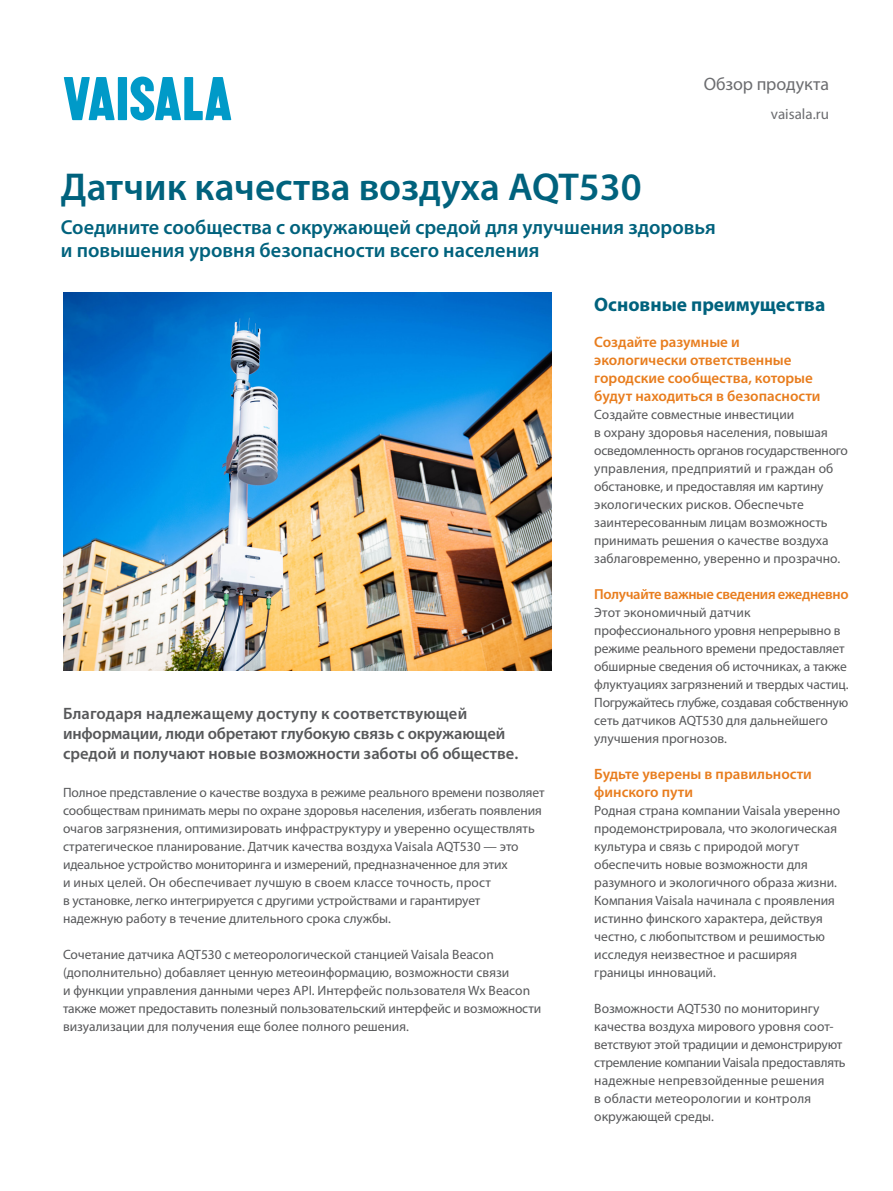
<style>
.page{position:relative;width:893px;height:1191px;background:#fff}
.page>*{position:absolute;margin:0;border:0;box-sizing:border-box;transform-origin:0 0}
.pagetitle_corpblue{font:600 39px "Myriad Pro";color:#00627d}
.pagetitle_corpblue-2{font:600 20.25px/22.5px "Myriad Pro";color:#00627d}
.headline_corpblue{font:700 19.5px "Myriad Pro";color:#00627d}
.doctype_grey{font:18px "Myriad Pro";letter-spacing:-.005em;color:#6c6d70}
.introtext_medium_gre{font:600 16.5px/19.8px "Myriad Pro";color:#57585a}
.benefits_subhead_ora{font:600 15px/18px "Myriad Pro";color:#e87d1e}
.URL_firstpage_grey{font:15px "Myriad Pro";color:#6c6d70}
.benefits_subhead_ora-2{font:600 14.55px "Myriad Pro";letter-spacing:-.02em;color:#e87d1e}
.bodytext_grey{font:13.5px/18px "Myriad Pro";color:#57585a}
</style>
<div class="page">
<img style="left:63px;top:293px;width:488px;height:378px">
<svg style="left:64px;top:77px;width:51px;height:43px"></svg>
<div style="left:118px;top:77px;width:9px;height:43px;background:#009ac8"></div>
<svg style="left:130px;top:77px;width:101px;height:43px"></svg>
<p class="doctype_grey" style="left:704px;top:73px;width:127px">Обзор продукта</p>
<p class="URL_firstpage_grey" style="left:771px;top:104px;width:60px">vaisala.ru</p>
<p class="pagetitle_corpblue" style="left:61px;top:162px;width:582px">Датчик качества воздуха AQT530</p>
<p class="pagetitle_corpblue-2" style="left:61px;top:215px;width:657px">Соедините сообщества с окружающей средой для улучшения здоровья и повышения уровня безопасности всего населения</p>
<p class="introtext_medium_gre" style="left:63px;top:703px;width:457px">Благодаря надлежащему доступу к соответствующей информации, люди обретают глубокую связь с окружающей средой и получают новые возможности заботы об обществе.</p>
<p class="bodytext_grey" style="left:63px;top:783px;width:483px">Полное представление о качестве воздуха в режиме реального времени позволяет сообществам принимать меры по охране здоровья населения, избегать появления очагов загрязнения, оптимизировать инфраструктуру и уверенно осуществлять стратегическое планирование. Датчик качества воздуха Vaisala AQT530 — это идеальное устройство мониторинга и измерений, предназначенное для этих<br>и иных целей. Он обеспечивает лучшую в своем классе точность, прост<br>в установке, легко интегрируется с другими устройствами и гарантирует<br>надежную работу в течение длительного срока службы.</p>
<p class="bodytext_grey" style="left:63px;top:945px;width:480px">Сочетание датчика AQT530 с метеорологической станцией Vaisala Beacon (дополнительно) добавляет ценную метеоинформацию, возможности связи<br>и функции управления данными через API. Интерфейс пользователя Wx Beacon также может предоставить полезный пользовательский интерфейс и возможности визуализации для получения еще более полного решения.</p>
<p class="headline_corpblue" style="left:594px;top:291px;width:233px">Основные преимущества</p>
<p class="benefits_subhead_ora" style="left:594px;top:332px;width:228px">Создайте разумные и экологически ответственные городские сообщества, которые будут находиться в безопасности</p>
<p class="bodytext_grey" style="left:594px;top:405px;width:255px">Создайте совместные инвестиции<br>в охрану здоровья населения, повышая осведомленность органов государственного управления, предприятий и граждан об обстановке, и предоставляя им картину экологических рисков. Обеспечьте заинтересованным лицам возможность принимать решения о качестве воздуха заблаговременно, уверенно и прозрачно.</p>
<p class="benefits_subhead_ora-2" style="left:594px;top:584px;width:256px">Получайте важные сведения ежедневно</p>
<p class="bodytext_grey" style="left:594px;top:603px;width:256px">Этот экономичный датчик профессионального уровня непрерывно в режиме реального времени предоставляет обширные сведения об источниках, а также флуктуациях загрязнений и твердых частиц.<br>Погружайтесь глубже, создавая собственную сеть датчиков AQT530 для дальнейшего улучшения прогнозов.</p>
<p class="benefits_subhead_ora" style="left:594px;top:764px;width:219px">Будьте уверены в правильности финского пути</p>
<p class="bodytext_grey" style="left:594px;top:801px;width:248px">Родная страна компании Vaisala уверенно продемонстрировала, что экологическая культура и связь с природой могут обеспечить новые возможности для разумного и экологичного образа жизни.<br>Компания Vaisala начинала с проявления истинно финского характера, действуя честно, с любопытством и решимостью исследуя неизвестное и расширяя границы инноваций.</p>
<p class="bodytext_grey" style="left:594px;top:999px;width:253px">Возможности AQT530 по мониторингу качества воздуха мирового уровня соот&shy;ветствуют этой традиции и демонстрируют стремление компании Vaisala предоставлять надежные непревзойденные решения<br>в области метеорологии и контроля окружающей среды.</p>
</div>
